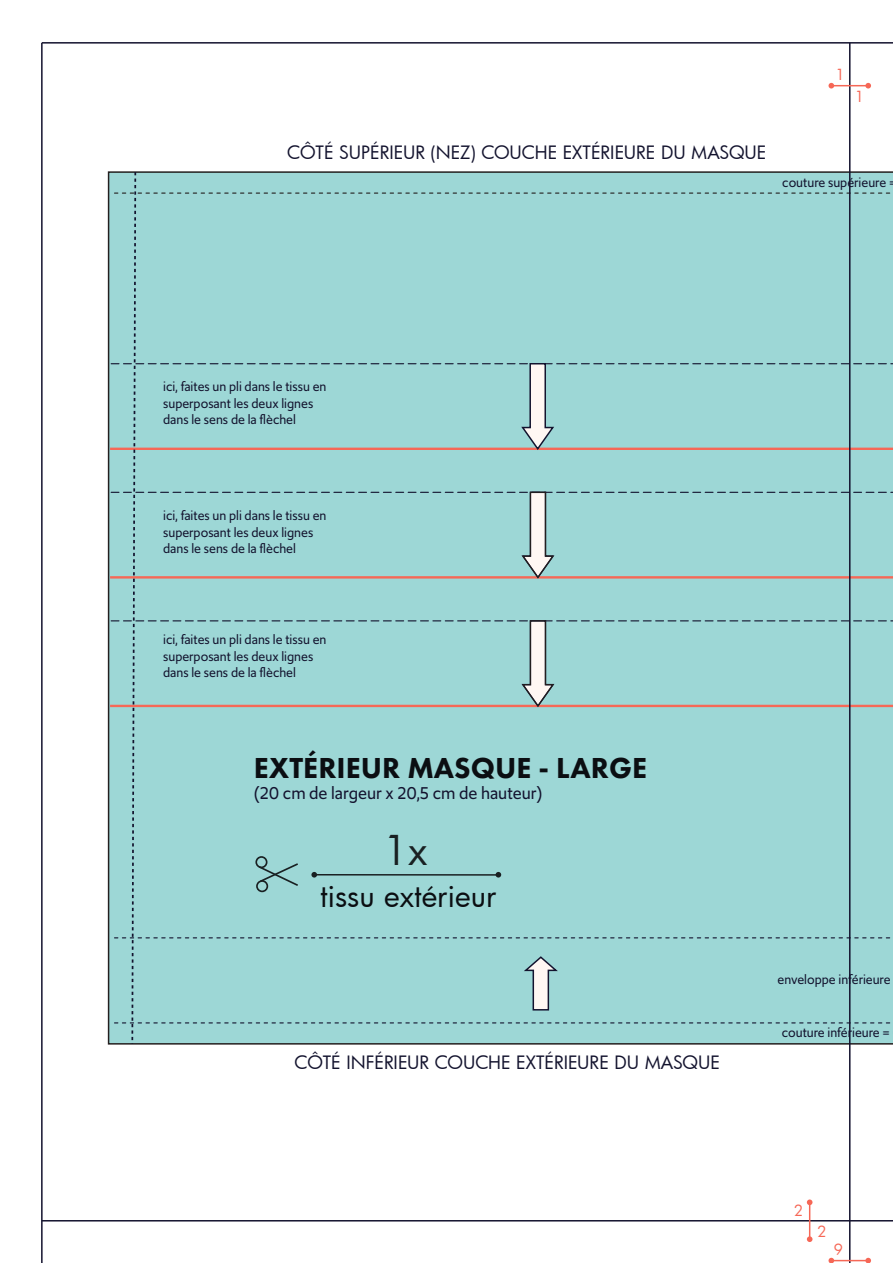
<style>
.page{position:relative;width:893px;height:1263px;background:#fff}
.page>*{position:absolute;margin:0;border:0;box-sizing:border-box;transform-origin:0 0}
.t1{font:40.2px "Futura";color:#192022}
.t2{font:800 30px "Futura PT";color:#0b0e12}
.t3{font:30px "Futura";color:#0b0e12}
.t4{font:18px "Futura";color:#13132e}
.t5{font:18px "Upgrade";color:#13122e}
.t6{font:15px "Futura";color:#f66756}
.t7{font:13.8px/16.5px "Upgrade";color:#13132e}
</style>
<div class="page">
<div style="left:110px;top:170px;width:783px;height:875px;background:#9dd7d6"></div>
<hr style="left:42px;top:42px;width:851px;height:2px;background:#13122e">
<hr style="left:42px;top:1220px;width:851px;height:1px;background:#13122e">
<hr style="left:41px;top:43px;width:2px;height:1220px;background:#13122e">
<hr style="left:849px;top:43px;width:1px;height:1220px;background:#13122e">
<hr style="left:831px;top:85px;width:37px;height:1px;background:#f66756">
<svg style="left:828px;top:83px;width:6px;height:6px"></svg>
<svg style="left:865px;top:83px;width:6px;height:6px"></svg>
<hr style="left:831px;top:1260px;width:37px;height:1px;background:#f66756">
<svg style="left:828px;top:1258px;width:6px;height:5px"></svg>
<svg style="left:865px;top:1258px;width:6px;height:5px"></svg>
<hr style="left:809px;top:1202px;width:1px;height:37px;background:#f66756">
<svg style="left:807px;top:1199px;width:5px;height:6px"></svg>
<svg style="left:807px;top:1236px;width:5px;height:6px"></svg>
<h3 class="t4" style="left:287px;top:140px;width:481px">CÔTÉ SUPÉRIEUR (NEZ) COUCHE EXTÉRIEURE DU MASQUE</h3>
<p class="t6" style="left:835px;top:64px;width:11px">1</p>
<p class="t6" style="left:855px;top:86px;width:11px">1</p>
<p class="t7" style="left:782px;top:174px;width:116px">couture supérieure =</p>
<p class="t7" style="left:163px;top:379px;width:165px">ici, faites un pli dans le tissu en superposant les deux lignes dans le sens de la flèchel</p>
<p class="t7" style="left:163px;top:508px;width:165px">ici, faites un pli dans le tissu en superposant les deux lignes dans le sens de la flèchel</p>
<p class="t7" style="left:163px;top:631px;width:165px">ici, faites un pli dans le tissu en superposant les deux lignes dans le sens de la flèchel</p>
<h2 class="t2" style="left:254px;top:749px;width:395px">EXTÉRIEUR MASQUE - LARGE</h2>
<h3 class="t5" style="left:254px;top:781px;width:290px">(20 cm de largeur x 20,5 cm de hauteur)</h3>
<h1 class="t1" style="left:383px;top:823px;width:46px">1x</h1>
<h2 class="t3" style="left:320px;top:876px;width:177px">tissu extérieur</h2>
<h3 class="t4" style="left:294px;top:1050px;width:427px">CÔTÉ INFÉRIEUR COUCHE EXTÉRIEURE DU MASQUE</h3>
<p class="t7" style="left:777px;top:971px;width:115px">enveloppe inférieure</p>
<p class="t7" style="left:782px;top:1024px;width:110px">couture inférieure =</p>
<p class="t6" style="left:794px;top:1200px;width:11px">2</p>
<p class="t6" style="left:817px;top:1221px;width:11px">2</p>
<p class="t6" style="left:834px;top:1239px;width:11px">9</p>
</div>
